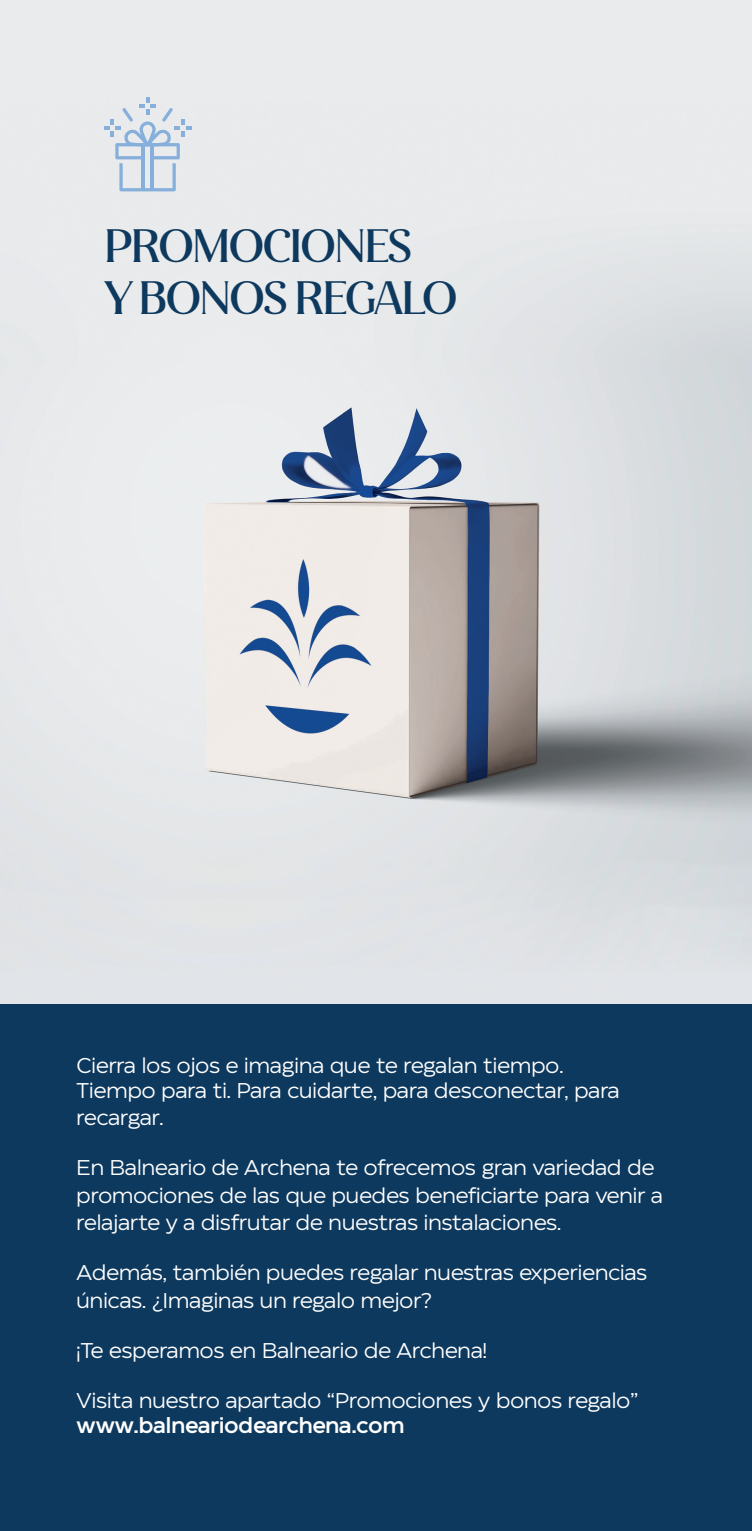
<style>
.page{position:relative;width:752px;height:1531px;background:#fff}
.page>*{position:absolute;margin:0;border:0;box-sizing:border-box;transform-origin:0 0}
.t1{font:500 45px/52.5px "Jazmin Alt";letter-spacing:-.05em;color:#0e395e}
.t2{font:21.25px/27.5px "Eastman";letter-spacing:-.025em;color:#fff}
.t3{font:500 21.25px "Eastman";letter-spacing:-.025em;color:#fff}
</style>
<div class="page">
<img style="left:1px;top:0;width:750px;height:1004px">
<div style="left:0;top:1004px;width:751px;height:527px;background:#0e395e"></div>
<svg style="left:104px;top:98px;width:87px;height:93px;background:#d2dce7"></svg>
<h1 class="t1" style="left:104px;top:220px;width:355px">PROMOCIONES<br>Y BONOS REGALO</h1>
<p class="t2" style="left:76px;top:1051px;width:545px;line-height:25px">Cierra los ojos e imagina que te regalan tiempo.<br>Tiempo para ti. Para cuidarte, para desconectar, para</p>
<p class="t2" style="left:76px;top:1102px;width:89px">recargar.</p>
<p class="t2" style="left:76px;top:1152px;width:588px">En Balneario de Archena te ofrecemos gran variedad de promociones de las que puedes beneficiarte para venir a relajarte y a disfrutar de nuestras instalaciones.</p>
<p class="t2" style="left:76px;top:1257px;width:572px">Además, también puedes regalar nuestras experiencias únicas. ¿Imaginas un regalo mejor?</p>
<p class="t2" style="left:76px;top:1335px;width:412px">¡Te esperamos en Balneario de Archena!</p>
<p class="t2" style="left:76px;top:1385px;width:563px">Visita nuestro apartado “Promociones y bonos regalo”</p>
<p class="t3" style="left:76px;top:1409px;width:329px">www.balneariodearchena.com</p>
</div>
